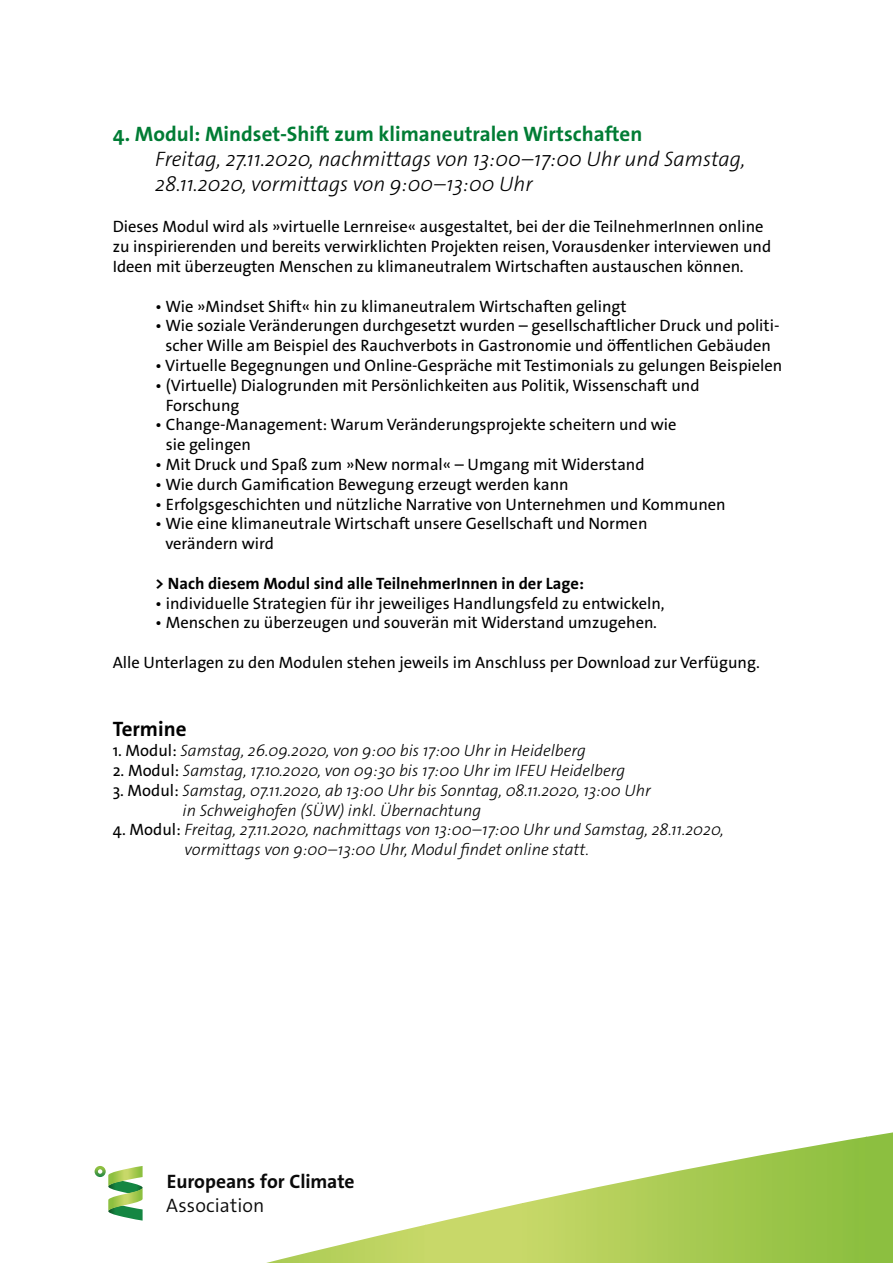
<style>
.page{position:relative;width:893px;height:1263px;background:#fff}
.page>*{position:absolute;margin:0;border:0;box-sizing:border-box;transform-origin:0 0}
.t1{font:italic 300 21px/25.2px "The Sans Os F";color:#000}
.t2{font:700 21px "The Sans Os F";color:#007c34}
.t3{font:700 21px "The Sans Os F";color:#000}
.t4{font:700 19.5px "The Sans Os F";letter-spacing:-.005em;color:#0a0a0a}
.t5{font:300 19.5px "The Sans Os F";letter-spacing:.005em;color:#0a0a0a}
.t6{font:16.5px/19.8px "The Sans Os F";color:#000}
.t7{font:italic 300 16.5px/19.8px "The Sans Os F";color:#000}
.t8{font:700 16.5px "The Sans Os F";color:#000}
.s1{font-weight:400;font-style:normal}
</style>
<div class="page">
<svg style="left:266px;top:1132px;width:627px;height:131px"></svg>
<svg style="left:95px;top:1166px;width:48px;height:54px"></svg>
<p class="t2" style="left:113px;top:120px;width:531px">4. Modul: Mindset-Shift zum klimaneutralen Wirtschaften</p>
<p class="t1" style="left:155px;top:146px;width:592px">Freitag, 27.11.2020, nachmittags von 13:00–17:00 Uhr und Samstag,<br>28.11.2020, vormittags von 9:00–13:00 Uhr</p>
<p class="t6" style="left:113px;top:217px;width:660px">Dieses Modul wird als »virtuelle Lernreise« ausgestaltet, bei der die TeilnehmerInnen online zu inspirierenden und bereits verwirklichten Projekten reisen, Vorausdenker interviewen und<br>Ideen mit überzeugten Menschen zu klimaneutralem Wirtschaften austauschen können.</p>
<p class="t6" style="left:155px;top:296px;width:473px">• Wie »Mindset Shift« hin zu klimaneutralem Wirtschaften gelingt</p>
<p class="t6" style="left:155px;top:316px;width:626px;text-align:center">• Wie soziale Veränderungen durchgesetzt wurden – gesellschaftlicher Druck und politi&shy;scher Wille am Beispiel des Rauchverbots in Gastronomie und öffentlichen Gebäuden</p>
<p class="t6" style="left:155px;top:356px;width:629px">• Virtuelle Begegnungen und Online-Gespräche mit Testimonials zu gelungen Beispielen</p>
<p class="t6" style="left:166px;top:375px;width:535px;text-indent:-11px">• (Virtuelle) Dialogrunden mit Persönlichkeiten aus Politik, Wissenschaft und<br>Forschung</p>
<p class="t6" style="left:166px;top:415px;width:512px;text-indent:-11px">• Change-Management: Warum Veränderungsprojekte scheitern und wie sie gelingen</p>
<p class="t6" style="left:155px;top:455px;width:491px">• Mit Druck und Spaß zum »New normal« – Umgang mit Widerstand</p>
<p class="t6" style="left:155px;top:474px;width:415px">• Wie durch Gamification Bewegung erzeugt werden kann</p>
<p class="t6" style="left:155px;top:494px;width:572px">• Erfolgsgeschichten und nützliche Narrative von Unternehmen und Kommunen</p>
<p class="t6" style="left:165px;top:514px;width:484px;text-indent:-10px">• Wie eine klimaneutrale Wirtschaft unsere Gesellschaft und Normen verändern wird</p>
<p class="t8" style="left:155px;top:572px;width:430px">&gt; Nach diesem Modul sind alle TeilnehmerInnen in der Lage:</p>
<p class="t6" style="left:155px;top:593px;width:511px">• individuelle Strategien für ihr jeweiliges Handlungsfeld zu entwickeln,</p>
<p class="t6" style="left:155px;top:613px;width:503px">• Menschen zu überzeugen und souverän mit Widerstand umzugehen.</p>
<p class="t6" style="left:113px;top:653px;width:649px">Alle Unterlagen zu den Modulen stehen jeweils im Anschluss per Download zur Verfügung.</p>
<p class="t3" style="left:113px;top:715px;width:75px">Termine</p>
<p class="t7" style="left:113px;top:741px;width:475px"><span class="s1">1. Modul:</span> Samstag, 26.09.2020, von 9:00 bis 17:00 Uhr in Heidelberg</p>
<p class="t7" style="left:113px;top:761px;width:514px"><span class="s1">2. Modul:</span> Samstag, 17.10.2020, von 09:30 bis 17:00 Uhr im IFEU Heidelberg</p>
<p class="t7" style="left:183px;top:780px;width:470px;text-indent:-70px"><span class="s1">3. Modul:</span> Samstag, 07.11.2020, ab 13:00 Uhr bis Sonntag, 08.11.2020, 13:00 Uhr in Schweighofen (SÜW) inkl. Übernachtung</p>
<p class="t7" style="left:185px;top:820px;width:541px;text-indent:-72px"><span class="s1">4. Modul:</span> Freitag, 27.11.2020, nachmittags von 13:00–17:00 Uhr und Samstag, 28.11.2020, vormittags von 9:00–13:00 Uhr, Modul findet online statt.</p>
<p class="t4" style="left:167px;top:1168px;width:189px">Europeans for Climate</p>
<p class="t5" style="left:166px;top:1192px;width:100px">Association</p>
</div>
